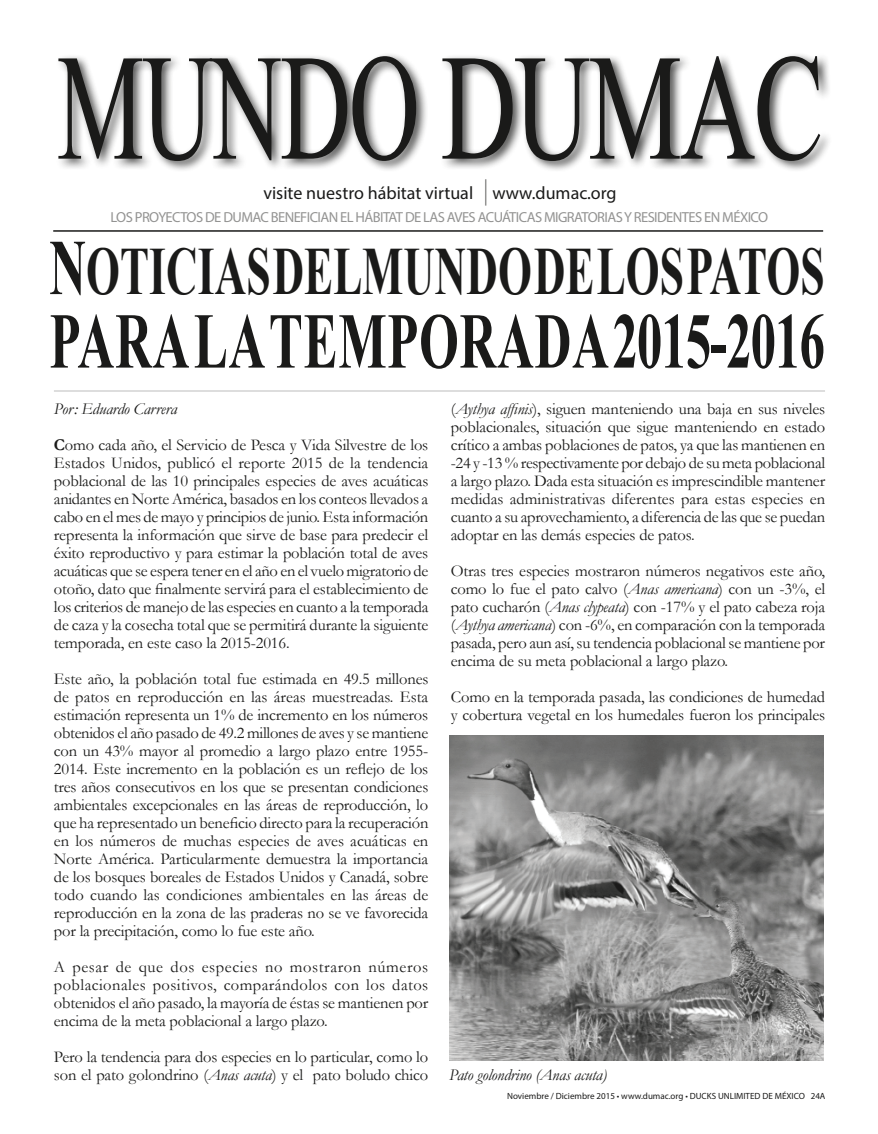
<style>
.page{position:relative;width:878px;height:1134px;background:#fff}
.page>*{position:absolute;margin:0;border:0;box-sizing:border-box;transform-origin:0 0}
.t1{font:151.35px "Times New Roman";letter-spacing:-.02em;color:#1a1a19;scale:.65 1}
.t2{font:700 79.05px "Times New Roman";letter-spacing:.015em;color:#1a1a19;scale:.65 1}
.t3{font:700 67.5px "Times New Roman";color:#1a1a19;scale:.65 1}
.t4{font:18px "Myriad Pro";color:#1a1a19}
.t5{font:16.5px/18px "Garamond";letter-spacing:-.01em;color:#1a1a19;text-align:justify}
.t6{font:italic 16.5px "Garamond";letter-spacing:-.01em;color:#1a1a19}
.t7{font:14.55px "Myriad Pro";letter-spacing:-.04em;color:#939392}
.t8{font:9px "Myriad Pro";color:#1a1a19}
.s1{font-size:79.05px}
.s2{font-style:italic}
.s3{font-weight:700}
</style>
<div class="page">
<hr style="left:53px;top:230px;width:770px;height:2px;background:#1a1a19">
<div style="left:55px;top:52px;width:777px;height:121px;background:#1a1a19;opacity:.75"></div>
<svg style="left:485px;top:179px;width:1px;height:27px"></svg>
<hr style="left:54px;top:390px;width:771px;height:2px;background:#1a1a19">
<img style="left:449px;top:735px;width:374px;height:326px">
<h1 class="t1" style="left:57px;top:1px;width:1181px">MUNDO DUMAC</h1>
<p class="t4" style="left:263px;top:182px;width:355px">visite nuestro hábitat virtual www.dumac.org</p>
<p class="t7" style="left:111px;top:208px;width:659px">LOS PROYECTOS DE DUMAC BENEFICIAN EL HÁBITAT DE LAS AVES ACUÁTICAS MIGRATORIAS Y RESIDENTES EN MÉXICO</p>
<h3 class="t3" style="left:49px;top:223px;width:1193px"><span class="s1">N</span>OTICIAS DEL MUNDO DE LOS PATOS</h3>
<h2 class="t2" style="left:49px;top:284px;width:1194px">PARA LA TEMPORADA 2015-2016</h2>
<p class="t5" style="left:54px;top:391px;width:376px;line-height:36px"><span class="s2">Por: Eduardo Carrera<br></span><span class="s3">C</span>omo cada año, el Servicio de Pesca y Vida Silvestre de los</p>
<p class="t5" style="left:54px;top:454px;width:376px">Estados Unidos, publicó el reporte 2015 de la tendencia poblacional de las 10 principales especies de aves acuáticas anidantes en Norte América, basados en los conteos llevados a cabo en el mes de mayo y principios de junio. Esta información representa la información que sirve de base para predecir el éxito reproductivo y para estimar la población total de aves acuáticas que se espera tener en el año en el vuelo migratorio de otoño, dato que finalmente servirá para el establecimiento de los criterios de manejo de las especies en cuanto a la temporada de caza y la cosecha total que se permitirá durante la siguiente temporada, en este caso la 2015-2016.</p>
<p class="t5" style="left:54px;top:670px;width:376px">Este año, la población total fue estimada en 49.5 millones de patos en reproducción en las áreas muestreadas. Esta estimación representa un 1% de incremento en los números obtenidos el año pasado de 49.2 millones de aves y se mantiene con un 43% mayor al promedio a largo plazo entre 1955- 2014. Este incremento en la población es un reflejo de los tres años consecutivos en los que se presentan condiciones ambientales excepcionales en las áreas de reproducción, lo que ha representado un beneficio directo para la recuperación en los números de muchas especies de aves acuáticas en Norte América. Particularmente demuestra la importancia de los bosques boreales de Estados Unidos y Canadá, sobre todo cuando las condiciones ambientales en las áreas de reproducción en la zona de las praderas no se ve favorecida por la precipitación, como lo fue este año.</p>
<p class="t5" style="left:54px;top:958px;width:376px">A pesar de que dos especies no mostraron números poblacionales positivos, comparándolos con los datos obtenidos el año pasado, la mayoría de éstas se mantienen por encima de la meta poblacional a largo plazo.</p>
<p class="t5" style="left:54px;top:1048px;width:376px">Pero la tendencia para dos especies en lo particular, como lo son el pato golondrino (<span class="s2">Anas acuta</span>) y el pato boludo chico</p>
<p class="t5" style="left:451px;top:399px;width:376px">(<span class="s2">Aythya affinis</span>), siguen manteniendo una baja en sus niveles poblacionales, situación que sigue manteniendo en estado crítico a ambas poblaciones de patos, ya que las mantienen en -24 y -13 % respectivamente por debajo de su meta poblacional a largo plazo. Dada esta situación es imprescindible mantener medidas administrativas diferentes para estas especies en cuanto a su aprovechamiento, a diferencia de las que se puedan adoptar en las demás especies de patos.</p>
<p class="t5" style="left:451px;top:561px;width:376px">Otras tres especies mostraron números negativos este año, como lo fue el pato calvo (<span class="s2">Anas americana</span>) con un -3%, el pato cucharón (<span class="s2">Anas clypeata</span>) con -17% y el pato cabeza roja (<span class="s2">Aythya americana</span>) con -6%, en comparación con la temporada pasada, pero aun así, su tendencia poblacional se mantiene por encima de su meta poblacional a largo plazo.</p>
<p class="t5" style="left:451px;top:687px;width:376px">Como en la temporada pasada, las condiciones de humedad y cobertura vegetal en los humedales fueron los principales</p>
<p class="t6" style="left:449px;top:1064px;width:159px">Pato golondrino (Anas acuta)</p>
<p class="t8" style="left:507px;top:1091px;width:320px">Noviembre / Diciembre 2015 • www.dumac.org • DUCKS UNLIMITED DE MÉXICO 24A</p>
</div>
